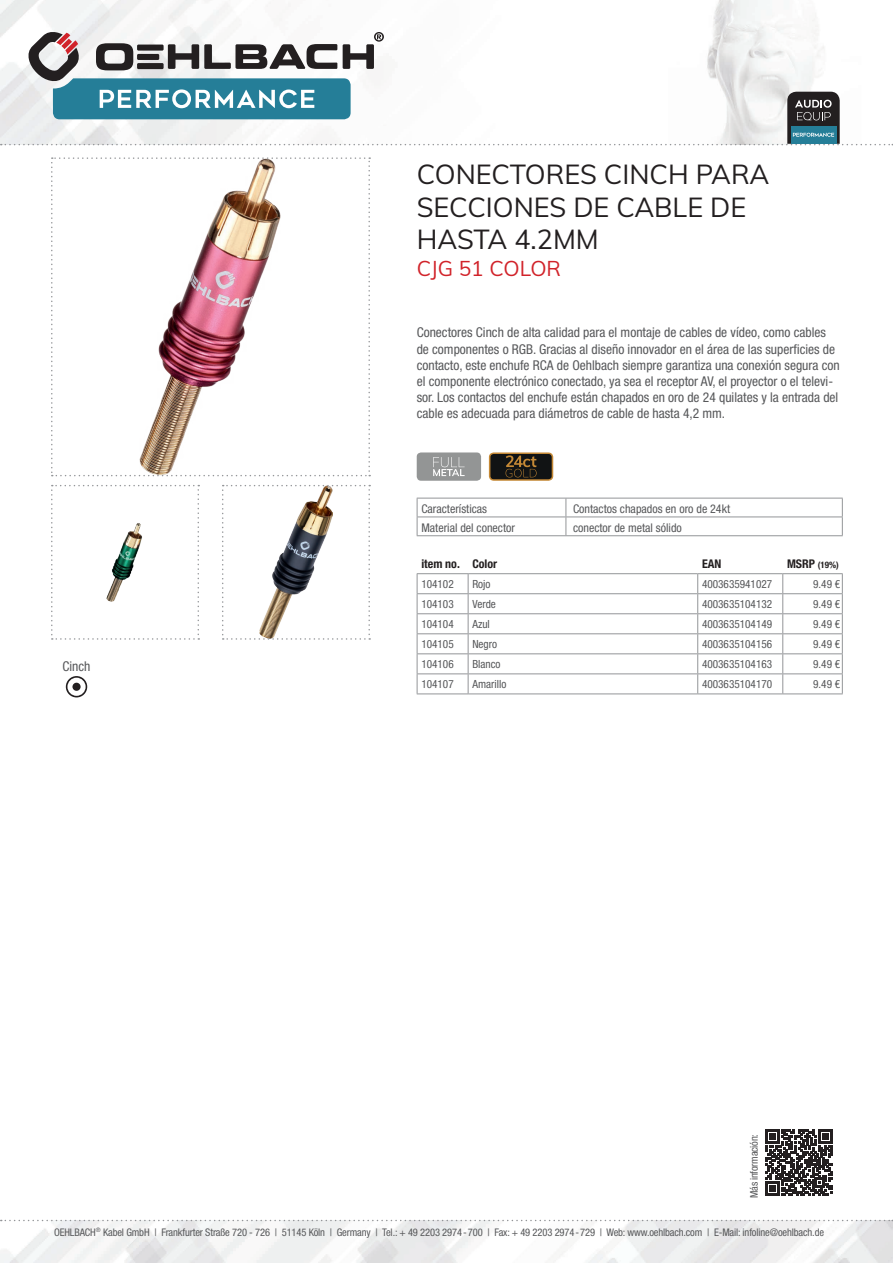
<style>
.page{position:relative;width:893px;height:1263px;background:#fff}
.page>*{position:absolute;margin:0;border:0;box-sizing:border-box;transform-origin:0 0}
.t1{font:27px/32.4px "Muli";color:#231f20}
.t2{font:21px "Muli";color:#d1232a}
.t3{font:condensed 13.5px/16.2px "Helvetica Neue LTW1 G";color:#57585a}
.t4{font:condensed 12px "Helvetica Neue LTW1 G";color:#57585a}
.t5{font:700 condensed 12px "Helvetica Neue LTW1 G";color:#231f20}
.t6{font:condensed 11.25px "Helvetica Neue LTW1 G";color:#57585a}
.t7{font:condensed 10.5px "Helvetica Neue LTW1 G";letter-spacing:-.01em;color:#57585a}
.t8{font:700 condensed 9px "Helvetica Neue LTW1 G";color:#231f20}
.s1{font-size:12px}
</style>
<div class="page">
<img style="left:0;top:1220px;width:893px;height:43px">
<img style="left:0;top:0;width:818px;height:145px">
<svg style="left:1px;top:1220px;width:892px;height:1px"></svg>
<svg style="left:51px;top:157px;width:319px;height:319px"></svg>
<svg style="left:51px;top:485px;width:148px;height:155px"></svg>
<svg style="left:222px;top:485px;width:148px;height:155px"></svg>
<div style="left:417px;top:452px;width:64px;height:29px;background:#939595;border-radius:4px"></div>
<svg style="left:433px;top:457px;width:32px;height:19px"></svg>
<svg style="left:489px;top:452px;width:64px;height:29px;background:#433623"></svg>
<svg style="left:66px;top:676px;width:21px;height:21px"></svg>
<div style="left:72px;top:683px;width:9px;height:8px;background:#231f20;border-radius:50%"></div>
<svg style="left:766px;top:1129px;width:66px;height:67px"></svg>
<svg style="left:1px;top:31px;width:892px;height:114px"></svg>
<svg style="left:417px;top:574px;width:426px;height:119px"></svg>
<hr style="left:417px;top:693px;width:51px;height:1px;background:#939598">
<hr style="left:468px;top:693px;width:230px;height:1px;background:#939598">
<hr style="left:698px;top:693px;width:85px;height:1px;background:#939598">
<hr style="left:783px;top:693px;width:60px;height:1px;background:#939598">
<hr style="left:417px;top:573px;width:51px;height:1px;background:#939598">
<hr style="left:468px;top:573px;width:230px;height:1px;background:#939598">
<hr style="left:698px;top:573px;width:85px;height:1px;background:#939598">
<hr style="left:783px;top:573px;width:60px;height:1px;background:#939598">
<svg style="left:417px;top:498px;width:426px;height:37px"></svg>
<hr style="left:417px;top:535px;width:149px;height:1px;background:#939598">
<hr style="left:566px;top:535px;width:277px;height:1px;background:#939598">
<h1 class="t1" style="left:417px;top:157px;width:354px">CONECTORES CINCH PARA<br>SECCIONES DE CABLE DE<br>HASTA 4.2MM</h1>
<h2 class="t2" style="left:417px;top:253px;width:146px">CJG 51 COLOR</h2>
<p class="t3" style="left:417px;top:325px;width:424px">Conectores Cinch de alta calidad para el montaje de cables de vídeo, como cables de componentes o RGB. Gracias al diseño innovador en el área de las superficies de contacto, este enchufe RCA de Oehlbach siempre garantiza una conexión segura con el componente electrónico conectado, ya sea el receptor AV, el proyector o el televi&shy;sor. Los contactos del enchufe están chapados en oro de 24 quilates y la entrada del cable es adecuada para diámetros de cable de hasta 4,2 mm.</p>
<p class="t3" style="left:63px;top:658px;width:30px">Cinch</p>
<p class="t4" style="left:421px;top:501px;width:67px">Características</p>
<p class="t4" style="left:573px;top:501px;width:159px">Contactos chapados en oro de 24kt</p>
<p class="t4" style="left:421px;top:520px;width:95px">Material del conector</p>
<p class="t4" style="left:573px;top:520px;width:110px">conector de metal sólido</p>
<p class="t5" style="left:421px;top:556px;width:77px">item no. Color</p>
<p class="t5" style="left:702px;top:556px;width:21px">EAN</p>
<p class="t8" style="left:787px;top:559px;width:53px"><span class="s1">MSRP</span> (19%)</p>
<p class="t6" style="left:421px;top:577px;width:34px">104102</p>
<p class="t6" style="left:472px;top:577px;width:20px">Rojo</p>
<p class="t6" style="left:702px;top:577px;width:72px">4003635941027</p>
<p class="t6" style="left:813px;top:577px;width:29px">9.49 €</p>
<p class="t6" style="left:421px;top:597px;width:34px">104103</p>
<p class="t6" style="left:472px;top:597px;width:25px">Verde</p>
<p class="t6" style="left:702px;top:597px;width:72px">4003635104132</p>
<p class="t6" style="left:813px;top:597px;width:29px">9.49 €</p>
<p class="t6" style="left:421px;top:617px;width:34px">104104</p>
<p class="t6" style="left:472px;top:617px;width:19px">Azul</p>
<p class="t6" style="left:702px;top:617px;width:72px">4003635104149</p>
<p class="t6" style="left:813px;top:617px;width:29px">9.49 €</p>
<p class="t6" style="left:421px;top:637px;width:34px">104105</p>
<p class="t6" style="left:472px;top:637px;width:26px">Negro</p>
<p class="t6" style="left:702px;top:637px;width:72px">4003635104156</p>
<p class="t6" style="left:813px;top:637px;width:29px">9.49 €</p>
<p class="t6" style="left:421px;top:657px;width:34px">104106</p>
<p class="t6" style="left:472px;top:657px;width:30px">Blanco</p>
<p class="t6" style="left:702px;top:657px;width:72px">4003635104163</p>
<p class="t6" style="left:813px;top:657px;width:29px">9.49 €</p>
<p class="t6" style="left:421px;top:677px;width:34px">104107</p>
<p class="t6" style="left:472px;top:677px;width:35px">Amarillo</p>
<p class="t6" style="left:702px;top:677px;width:72px">4003635104170</p>
<p class="t6" style="left:813px;top:677px;width:29px">9.49 €</p>
<p class="t7" style="left:748px;top:1198px;width:66px;rotate:-90deg">Más información:</p>
<p class="t7" style="left:54px;top:1226px;width:771px">OEHLBACH<sup>®</sup> Kabel GmbH | Frankfurter Straße 720 - 726 | 51145 Köln | Germany | Tel.: + 49 2203 2974-700 | Fax: + 49 2203 2974-729 | Web: www.oehlbach.com | E-Mail: infoline@oehlbach.de</p>
</div>
